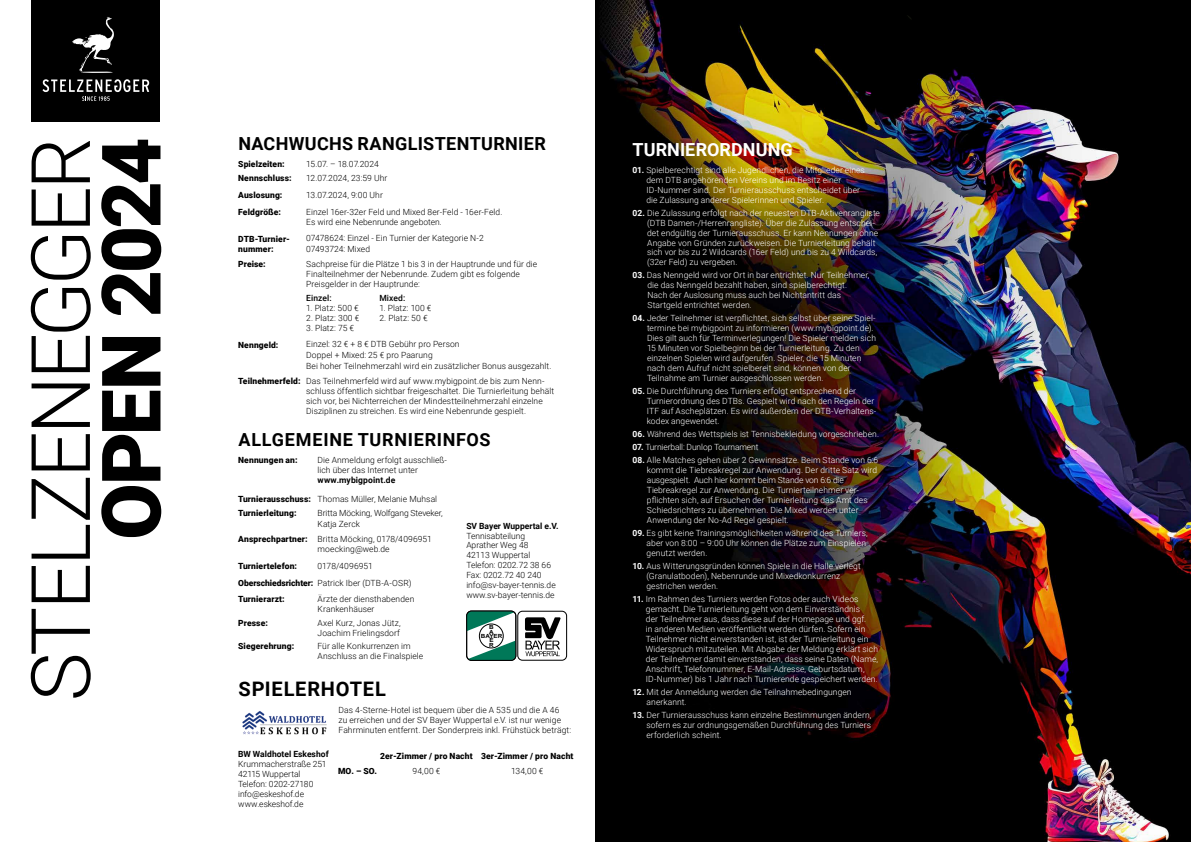
<style>
.page{position:relative;width:1191px;height:842px;background:#fff}
.page>*{position:absolute;margin:0;border:0;box-sizing:border-box;transform-origin:0 0}
.t1{font:300 82px "Roboto";letter-spacing:-.04em;color:#000}
.t2{font:900 82px "Roboto";letter-spacing:-.04em;color:#000}
.t3{font:700 20px "Roboto";letter-spacing:.035em;color:#000}
.t4{font:700 18px "Roboto";letter-spacing:.025em;color:#000}
.t5{font:700 18px "Roboto";letter-spacing:.005em;color:#fff}
.t6{font:300 8.5px/10px "Roboto";letter-spacing:.01em;color:#fff}
.t7{font:300 8.5px/10px "Roboto";letter-spacing:.005em;color:#000}
.t8{font:900 8.5px/10.2px "Roboto";letter-spacing:.015em;color:#000}
.t9{font:700 8.5px "Roboto";letter-spacing:.005em;color:#000}
.t10{font:300 8.5px "Roboto";letter-spacing:-.01em;color:#fff}
.t11{font:500 8.5px "Roboto";letter-spacing:.015em;color:#000}
.t12{font:700 5.7px/4.5px "Arial";color:#000;text-align:center;scale:1.12 1}
.s1{font-weight:900}
.s2{font-weight:300}
.s3{font-weight:700}
</style>
<div class="page">
<img style="left:595px;top:0;width:596px;height:842px">
<img style="left:242px;top:711px;width:85px;height:24px">
<div style="left:31px;top:0;width:129px;height:122px;background:#000"></div>
<svg style="left:42px;top:79px;width:107px;height:22px"></svg>
<svg style="left:72px;top:17px;width:42px;height:56px"></svg>
<svg style="left:468px;top:611px;width:99px;height:50px"></svg>
<div style="left:479px;top:624px;width:24px;height:24px;border:1px solid #000;border-radius:50%"></div>
<div style="left:466px;top:611px;width:50px;height:50px;border:1px solid #000;border-radius:5px"></div>
<h1 class="t1" style="left:3px;top:701px;width:565px;rotate:-90deg">STELZENEGGER</h1>
<h1 class="t2" style="left:74px;top:540px;width:404px;rotate:-90deg">OPEN 2024</h1>
<h3 class="t4" style="left:238px;top:131px;width:309px">NACHWUCHS RANGLISTENTURNIER</h3>
<p class="t8" style="left:238px;top:158px;width:48px">Spielzeiten:</p>
<p class="t7" style="left:306px;top:158px;width:74px">15.07. – 18.07.2024</p>
<p class="t8" style="left:238px;top:172px;width:55px">Nennschluss:</p>
<p class="t7" style="left:306px;top:172px;width:83px">12.07.2024, 23:59 Uhr</p>
<p class="t8" style="left:238px;top:189px;width:46px">Auslosung:</p>
<p class="t7" style="left:306px;top:189px;width:78px">13.07.2024, 9:00 Uhr</p>
<p class="t8" style="left:238px;top:207px;width:44px">Feldgröße:</p>
<p class="t7" style="left:306px;top:207px;width:198px">Einzel 16er-32er Feld und Mixed 8er-Feld - 16er-Feld.<br>Es wird eine Nebenrunde angeboten.</p>
<p class="t8" style="left:238px;top:233px;width:53px">DTB-Turnier&shy;nummer:</p>
<p class="t7" style="left:306px;top:232px;width:179px;line-height:11px">07478624: Einzel - Ein Turnier der Kategorie N-2<br>07493724: Mixed</p>
<p class="t8" style="left:238px;top:258px;width:29px">Preise:</p>
<p class="t7" style="left:306px;top:258px;width:232px">Sachpreise für die Plätze 1 bis 3 in der Hauptrunde und für die<br>Finalteilnehmer der Nebenrunde. Zudem gibt es folgende<br>Preisgelder in der Hauptrunde:</p>
<p class="t11" style="left:306px;top:292px;width:27px">Einzel:</p>
<p class="t7" style="left:306px;top:303px;width:54px">1. Platz: 500 €</p>
<p class="t7" style="left:306px;top:313px;width:55px">2. Platz: 300 €</p>
<p class="t7" style="left:306px;top:323px;width:49px">3. Platz: 75 €</p>
<p class="t11" style="left:379px;top:292px;width:27px">Mixed:</p>
<p class="t7" style="left:379px;top:303px;width:54px">1. Platz: 100 €</p>
<p class="t7" style="left:379px;top:313px;width:50px">2. Platz: 50 €</p>
<p class="t8" style="left:238px;top:339px;width:42px">Nenngeld:</p>
<p class="t7" style="left:306px;top:338px;width:247px;line-height:11px">Einzel: 32 € + 8 € DTB Gebühr pro Person<br>Doppel + Mixed: 25 € pro Paarung<br>Bei hoher Teilnehmerzahl wird ein zusätzlicher Bonus ausgezahlt.</p>
<p class="t7" style="left:306px;top:375px;width:249px;text-indent:-68px"><span class="s1">Teilnehmerfeld:</span> Das Teilnehmerfeld wird auf www.mybigpoint.de bis zum Nenn&shy;schluss öffentlich sichtbar freigeschaltet. Die Turnierleitung behält sich vor, bei Nichterreichen der Mindestteilnehmerzahl einzelne Disziplinen zu streichen. Es wird eine Nebenrunde gespielt.</p>
<h3 class="t4" style="left:238px;top:427px;width:254px">ALLGEMEINE TURNIERINFOS</h3>
<p class="t8" style="left:238px;top:454px;width:61px">Nennungen an:</p>
<p class="t7" style="left:317px;top:454px;width:131px">Die Anmeldung erfolgt ausschließ&shy;lich über das Internet unter</p>
<p class="t9" style="left:317px;top:474px;width:79px">www.mybigpoint.de</p>
<p class="t8" style="left:238px;top:491px;width:200px;line-height:14.3px">Turnierausschuss: <span class="s2">Thomas Müller, Melanie Muhsal<br></span>Turnierleitung:</p>
<p class="t7" style="left:317px;top:507px;width:127px;line-height:11px">Britta Möcking, Wolfgang Steveker,<br>Katja Zerck</p>
<p class="t7" style="left:317px;top:534px;width:116px;text-indent:-79px"><span class="s1">Ansprechpartner:</span> Britta Möcking, 0178/4096951 moecking@web.de</p>
<p class="t8" style="left:238px;top:561px;width:60px">Turniertelefon:</p>
<p class="t7" style="left:238px;top:557px;width:175px;line-height:17px;text-indent:79px">0178/4096951<br><span class="s1">Oberschiedsrichter:</span> Patrick Iber (DTB-A-OSR)</p>
<p class="t8" style="left:238px;top:593px;width:48px">Turnierarzt:</p>
<p class="t7" style="left:317px;top:593px;width:98px">Ärzte der diensthabenden<br>Krankenhäuser</p>
<p class="t8" style="left:238px;top:618px;width:31px">Presse:</p>
<p class="t7" style="left:317px;top:618px;width:85px">Axel Kurz, Jonas Jütz,<br>Joachim Frielingsdorf</p>
<p class="t8" style="left:238px;top:640px;width:58px">Siegerehrung:</p>
<p class="t7" style="left:317px;top:640px;width:107px">Für alle Konkurrenzen im<br>Anschluss an die Finalspiele</p>
<p class="t9" style="left:466px;top:519px;width:94px">SV Bayer Wuppertal e.V.</p>
<p class="t7" style="left:466px;top:530px;width:91px">Tennisabteilung<br>Aprather Weg 48<br>42113 Wuppertal<br>Telefon: 0202.72 38 66<br>Fax: 0202.72 40 240 info@sv-bayer-tennis.de www.sv-bayer-tennis.de</p>
<p class="t12" style="left:489px;top:625px;width:6px">B</p>
<p class="t12" style="left:489px;top:629px;width:6px">A</p>
<p class="t12" style="left:481px;top:633px;width:21px">BAYER<br>E<br>R</p>
<h2 class="t3" style="left:238px;top:675px;width:149px">SPIELERHOTEL</h2>
<p class="t7" style="left:338px;top:705px;width:234px">Das 4-Sterne-Hotel ist bequem über die A 535 und die A 46<br>zu erreichen und der SV Bayer Wuppertal e.V. ist nur wenige<br>Fahrminuten entfernt. Der Sonderpreis inkl. Frühstück beträgt:</p>
<p class="t9" style="left:238px;top:748px;width:92px">BW Waldhotel Eskeshof</p>
<p class="t7" style="left:238px;top:759px;width:90px">Krummacherstraße 251<br>42115 Wuppertal<br>Telefon: 0202-27180 info@eskeshof.de www.eskeshof.de</p>
<p class="t8" style="left:380px;top:751px;width:195px">2er-Zimmer / pro Nacht 3er-Zimmer / pro Nacht</p>
<p class="t8" style="left:338px;top:765px;width:41px">MO. – SO.</p>
<p class="t7" style="left:412px;top:765px;width:30px">94,00 €</p>
<p class="t7" style="left:511px;top:765px;width:34px">134,00 €</p>
<h3 class="t5" style="left:632px;top:137px;width:162px">TURNIERORDNUNG</h3>
<p class="t6" style="left:646px;top:164px;width:220px;text-indent:-14px"><span class="s3">01.</span> Spielberechtigt sind alle Jugendlichen, die Mitglieder eines dem DTB angehörenden Vereins und im Besitz einer ID-Nummer sind. Der Turnierausschuss entscheidet über die Zulassung anderer Spielerinnen und Spieler.</p>
<p class="t6" style="left:647px;top:207px;width:234px;text-indent:-15px"><span class="s3">02.</span> Die Zulassung erfolgt nach der neuesten DTB-Aktivenrangliste (DTB Damen-/Herrenrangliste). Über die Zulassung entschei&shy;det endgültig der Turnierausschuss. Er kann Nennungen ohne Angabe von Gründen zurückweisen. Die Turnierleitung behält sich vor bis zu 2 Wildcards (16er Feld) und bis zu 4 Wildcards‚ (32er Feld) zu vergeben.</p>
<p class="t6" style="left:647px;top:270px;width:224px;text-indent:-15px"><span class="s3">03.</span> Das Nenngeld wird vor Ort in bar entrichtet. Nur Teilnehmer, die das Nenngeld bezahlt haben, sind spielberechtigt.<br>Nach der Auslosung muss auch bei Nichtantritt das Startgeld entrichtet werden.</p>
<p class="t6" style="left:647px;top:313px;width:230px;text-indent:-15px"><span class="s3">04.</span> Jeder Teilnehmer ist verpflichtet, sich selbst über seine Spiel&shy;termine bei mybigpoint zu informieren (www.mybigpoint.de).<br>Dies gilt auch für Terminverlegungen! Die Spieler melden sich 15 Minuten vor Spielbeginn bei der Turnierleitung. Zu den einzelnen Spielen wird aufgerufen. Spieler, die 15 Minuten nach dem Aufruf nicht spielbereit sind, können von der Teilnahme am Turnier ausgeschlossen werden.</p>
<p class="t6" style="left:647px;top:386px;width:231px;text-indent:-14px"><span class="s3">05.</span> Die Durchführung des Turniers erfolgt entsprechend der Turnierordnung des DTBs. Gespielt wird nach den Regeln der ITF auf Ascheplätzen. Es wird außerdem der DTB-Verhaltens&shy;kodex angewendet.</p>
<p class="t6" style="left:632px;top:429px;width:248px"><span class="s3">06.</span> Während des Wettspiels ist Tennisbekleidung vorgeschrieben.</p>
<p class="t10" style="left:632px;top:441px;width:128px"><span class="s3">07.</span> Turnierball: Dunlop Tournament</p>
<p class="t6" style="left:647px;top:455px;width:233px;text-indent:-15px"><span class="s3">08.</span> Alle Matches gehen über 2 Gewinnsätze. Beim Stande von 6:6 kommt die Tiebreakregel zur Anwendung. Der dritte Satz wird ausgespielt. Auch hier kommt beim Stande von 6:6 die Tiebreakregel zur Anwendung. Die Turnierteilnehmer ver-<br>pfl ichten sich, auf Ersuchen der Turnierleitung das Amt des Schiedsrichters zu übernehmen. Die Mixed werden unter Anwendung der No-Ad Regel gespielt.</p>
<p class="t6" style="left:646px;top:528px;width:223px;text-indent:-14px"><span class="s3">09.</span> Es gibt keine Trainingsmöglichkeiten während des Turniers, aber von 8:00 – 9:00 Uhr können die Plätze zum Einspielen genutzt werden.</p>
<p class="t6" style="left:646px;top:561px;width:216px;text-indent:-14px"><span class="s3">10.</span> Aus Witterungsgründen können Spiele in die Halle verlegt (Granulatboden), Nebenrunde und Mixedkonkurrenz gestrichen werden.</p>
<p class="t6" style="left:646px;top:594px;width:234px;text-indent:-13px"><span class="s3">11.</span> Im Rahmen des Turniers werden Fotos oder auch Videos gemacht. Die Turnierleitung geht von dem Einverständnis<br>der Teilnehmer aus, dass diese auf der Homepage und ggf.<br>in anderen Medien veröffentlicht werden dürfen. Sofern ein Teilnehmer nicht einverstanden ist, ist der Turnierleitung ein Widerspruch mitzuteilen. Mit Abgabe der Meldung erklärt sich der Teilnehmer damit einverstanden, dass seine Daten (Name, Anschrift, Telefonnummer, E-Mail-Adresse, Geburtsdatum, ID-Nummer) bis 1 Jahr nach Turnierende gespeichert werden.</p>
<p class="t6" style="left:646px;top:687px;width:206px;text-indent:-14px"><span class="s3">12.</span> Mit der Anmeldung werden die Teilnahmebedingungen anerkannt.</p>
<p class="t6" style="left:646px;top:710px;width:226px;text-align:justify;text-indent:-14px"><span class="s3">13.</span> Der Turnierausschuss kann einzelne Bestimmungen ändern, sofern es zur ordnungsgemäßen Durchführung des Turniers erforderlich scheint.</p>
</div>
